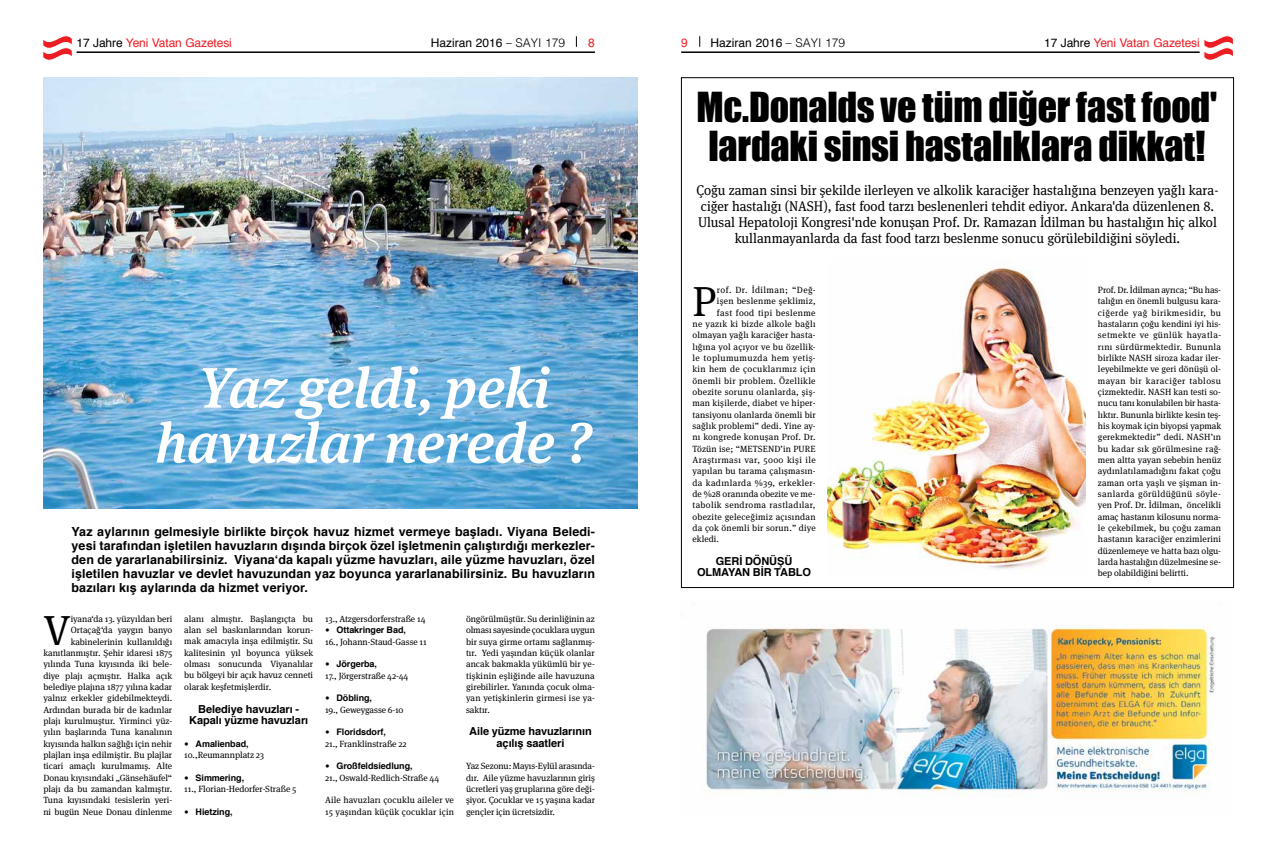
<style>
.page{position:relative;width:1276px;height:851px;background:#fff}
.page>*{position:absolute;margin:0;border:0;box-sizing:border-box;transform-origin:0 0}
.t1{font:italic 500 57px/55px "Meta Serif Pro";letter-spacing:-.005em;color:#fff;text-align:center}
.t2{font:41.9px "Meta Serif Pro";color:#000}
.t3{font:38px/39px "Impact";letter-spacing:-.005em;color:#000;text-align:center}
.t4{font:14px/16px "Meta Serif Pro";color:#000;text-align:center;scale:.95 1}
.t5{font:700 12.5px/14px "Helvetica";letter-spacing:.01em;color:#000;text-align:justify}
.t6{font:12px "Helvetica";letter-spacing:-.01em;color:#ed1d24}
.t7{font:12px "Helvetica";color:#000}
.t8{font:700 11px/11.3px "Helvetica";letter-spacing:-.005em;color:#000;text-align:center}
.t9{font:9px/11.3px "Meta Serif Pro";color:#000;text-align:justify}
.t10{font:9px "Meta Serif Pro";letter-spacing:.025em;color:#000}
.t11{font:9px "Meta Serif Pro";letter-spacing:.035em;color:#000}
.t12{font:700 9px "Helvetica";letter-spacing:-.005em;color:#000}
.t13{font:9px "Meta Serif Pro";letter-spacing:.02em;color:#000}
.t14{font:9px "Meta Serif Pro";letter-spacing:.04em;color:#000}
.t15{font:9px "Meta Serif Pro";letter-spacing:.045em;color:#000}
.t16{font:9px "Meta Serif Pro";letter-spacing:.05em;color:#000}
.s1{color:#000}
.s2{font-family:"Meta Serif Pro";font-style:italic}
.s3{font-weight:300}
.s4{font-family:"Meta Serif Pro"}
.s5{font-family:"Meta Serif Pro";font-weight:400}
</style>
<div class="page">
<hr style="left:77px;top:51px;width:518px;height:2px;background:#000">
<hr style="left:681px;top:51px;width:518px;height:2px;background:#000">
<svg style="left:42px;top:35px;width:31px;height:26px"></svg>
<svg style="left:1204px;top:35px;width:29px;height:26px"></svg>
<img style="left:693px;top:602px;width:528px;height:195px">
<img style="left:43px;top:77px;width:595px;height:431px">
<img style="left:827px;top:267px;width:259px;height:304px">
<h3 class="t6" style="left:77px;top:33px;width:157px"><span class="s1">17 Jahre</span> Yeni Vatan Gazetesi</h3>
<h3 class="t7" style="left:431px;top:33px;width:136px">Haziran 2016 <span class="s2">–</span> <span class="s3">SAYI 179</span></h3>
<h3 class="t6" style="left:588px;top:33px;width:8px">8</h3>
<h3 class="t6" style="left:681px;top:33px;width:8px">9</h3>
<h3 class="t7" style="left:710px;top:33px;width:136px">Haziran 2016 <span class="s2">–</span> <span class="s3">SAYI 179</span></h3>
<h3 class="t6" style="left:1044px;top:33px;width:157px"><span class="s1">17 Jahre</span> Yeni Vatan Gazetesi</h3>
<h1 class="t1" style="left:155px;top:356px;width:438px">Yaz geldi, peki havuzlar nerede ?</h1>
<p class="t5" style="left:72px;top:525px;width:525px">Yaz aylarının gelmesiyle birlikte birçok havuz hizmet vermeye başladı. Viyana Beledi&shy;yesi tarafından işletilen havuzların dışında birçok özel işletmenin çalıştırdığı merkezler&shy;den de yararlanabilirsiniz. Viyana‘da kapalı yüzme havuzları, aile yüzme havuzları, özel işletilen havuzlar ve devlet havuzundan yaz boyunca yararlanabilirsiniz. Bu havuzların bazıları kış aylarında da hizmet veriyor.</p>
<p class="t9" style="left:43px;top:612px;width:130px;text-align:right">iyana‘da 13. yüzyıldan beri<br>Ortaçağ‘da yaygın banyo kabinelerinin kullanıldığı kanıtlanmıştır. Şehir idaresi 1875 yılında Tuna kıyısında iki bele&shy;diye plajı açmıştır. Halka açık belediye plajına 1877 yılına kadar yalnız erkekler gidebilmekteydi.<br>Ardından burada bir de kadınlar plajı kurulmuştur. Yirminci yüz&shy;yılın başlarında Tuna kanalının kıyısında halkın sağlığı için nehir plajları inşa edilmiştir. Bu plajlar ticari amaçlı kurulmamış. Alte<br>Donau kıyısındaki „Gänsehäufel“ plajı da bu zamandan kalmıştır.<br>Tuna kıyısındaki tesislerin yeri&shy;ni bugün Neue Donau dinlenme</p>
<p class="t9" style="left:184px;top:612px;width:130px">alanı almıştır. Başlangıçta bu alan sel baskınlarından korun&shy;mak amacıyla inşa edilmiştir. Su kalitesinin yıl boyunca yüksek olması sonucunda Viyanalılar bu bölgeyi bir açık havuz cenneti olarak keşfetmişlerdir.</p>
<h2 class="t2" style="left:43px;top:599px;width:29px">V</h2>
<p class="t8" style="left:189px;top:703px;width:121px">Belediye havuzları -<br>Kapalı yüzme havuzları</p>
<p class="t12" style="left:184px;top:736px;width:66px"><span class="s4">•</span> Amalienbad,</p>
<p class="t9" style="left:184px;top:748px;width:81px">10.,Reumannplatz 23</p>
<p class="t12" style="left:184px;top:770px;width:61px"><span class="s4">•</span> Simmering,</p>
<p class="t9" style="left:184px;top:782px;width:113px">11., Florian-Hedorfer-Straße 5</p>
<p class="t12" style="left:184px;top:804px;width:50px"><span class="s4">•</span> Hietzing,</p>
<p class="t9" style="left:325px;top:612px;width:102px">13., Atzgersdorferstraße 14</p>
<p class="t12" style="left:325px;top:622px;width:82px"><span class="s4">•</span> Ottakringer Bad,</p>
<p class="t9" style="left:325px;top:635px;width:103px">16., Johann-Staud-Gasse 11</p>
<p class="t12" style="left:325px;top:656px;width:53px"><span class="s4">•</span> Jörgerba,</p>
<p class="t9" style="left:325px;top:669px;width:85px">17., Jörgerstraße 42-44</p>
<p class="t12" style="left:325px;top:690px;width:48px"><span class="s5">•</span> Döbling,</p>
<p class="t9" style="left:325px;top:703px;width:80px">19., Geweygasse 6-10</p>
<p class="t12" style="left:325px;top:724px;width:62px"><span class="s5">•</span> Floridsdorf,</p>
<p class="t9" style="left:325px;top:737px;width:83px">21., Franklinstraße 22</p>
<p class="t12" style="left:325px;top:758px;width:89px"><span class="s5">•</span> Großfeldsiedlung,</p>
<p class="t9" style="left:325px;top:771px;width:116px">21., Oswald-Redlich-Straße 44</p>
<p class="t9" style="left:325px;top:793px;width:130px">Aile havuzları çocuklu aileler ve<br>15 yaşından küçük çocuklar için</p>
<p class="t9" style="left:466px;top:612px;width:130px">öngörülmüştür. Su derinliğinin az olması sayesinde çocuklara uygun bir suya girme ortamı sağlanmış&shy;tır. Yedi yaşından küçük olanlar ancak bakmakla yükümlü bir ye&shy;tişkinin eşliğinde aile havuzuna girebilirler. Yanında çocuk olma&shy;yan yetişkinlerin girmesi ise ya&shy;saktır.</p>
<p class="t8" style="left:469px;top:725px;width:124px">Aile yüzme havuzlarının açılış saatleri</p>
<p class="t9" style="left:466px;top:759px;width:130px">Yaz Sezonu: Mayıs-Eylül arasında&shy;dır. Aile yüzme havuzlarının giriş ücretleri yaş gruplarına göre deği&shy;şiyor. Çocuklar ve 15 yaşına kadar gençler için ücretsizdir.</p>
<h3 class="t3" style="left:696px;top:87px;width:522px">Mc.Donalds ve tüm diğer fast food' lardaki sinsi hastalıklara dikkat!</h3>
<p class="t4" style="left:696px;top:181px;width:551px">Çoğu zaman sinsi bir şekilde ilerleyen ve alkolik karaciğer hastalığına benzeyen yağlı kara&shy;ciğer hastalığı (NASH), fast food tarzı beslenenleri tehdit ediyor. Ankara'da düzenlenen 8.<br>Ulusal Hepatoloji Kongresi'nde konuşan Prof. Dr. Ramazan İdilman bu hastalığın hiç alkol kullanmayanlarda da fast food tarzı beslenme sonucu görülebildiğini söyledi.</p>
<h2 class="t2" style="left:692px;top:270px;width:26px">P</h2>
<p class="t16" style="left:717px;top:283px;width:100px">rof. Dr. İdilman; “Değ-</p>
<p class="t10" style="left:717px;top:294px;width:100px">işen beslenme şeklimiz,</p>
<p class="t14" style="left:717px;top:306px;width:100px">fast food tipi beslenme</p>
<p class="t11" style="left:692px;top:317px;width:125px">ne yazık ki bizde alkole bağlı</p>
<p class="t9" style="left:692px;top:329px;width:125px">olmayan yağlı karaciğer hasta-</p>
<p class="t10" style="left:692px;top:340px;width:125px">lığına yol açıyor ve bu özellik-</p>
<p class="t15" style="left:692px;top:351px;width:125px">le toplumumuzda hem yetiş-</p>
<p class="t11" style="left:692px;top:362px;width:125px">kin hem de çocuklarımız için</p>
<p class="t11" style="left:692px;top:374px;width:125px">önemli bir problem. Özellikle</p>
<p class="t10" style="left:692px;top:385px;width:125px">obezite sorunu olanlarda, şiş-</p>
<p class="t9" style="left:692px;top:397px;width:125px">man kişilerde, diabet ve hiper-</p>
<p class="t9" style="left:692px;top:408px;width:125px">tansiyonu olanlarda önemli bir</p>
<p class="t9" style="left:692px;top:419px;width:125px">sağlık problemi” dedi. Yine ay-</p>
<p class="t10" style="left:692px;top:430px;width:125px">nı kongrede konuşan Prof. Dr.</p>
<p class="t9" style="left:692px;top:442px;width:125px">Tözün ise; “METSEND’in PURE</p>
<p class="t14" style="left:692px;top:453px;width:125px">Araştırması var, 5000 kişi ile</p>
<p class="t13" style="left:692px;top:464px;width:125px">yapılan bu tarama çalışmasın-</p>
<p class="t11" style="left:692px;top:476px;width:125px">da kadınlarda %39, erkekler-</p>
<p class="t9" style="left:692px;top:487px;width:125px">de %28 oranında obezite ve me-</p>
<p class="t11" style="left:692px;top:498px;width:125px">tabolik sendroma rastladılar,</p>
<p class="t10" style="left:692px;top:510px;width:125px">obezite geleceğimiz açısından</p>
<p class="t13" style="left:692px;top:521px;width:125px">da çok önemli bir sorun.” diye</p>
<p class="t9" style="left:692px;top:533px;width:28px">ekledi.</p>
<p class="t8" style="left:697px;top:555px;width:116px">GERİ DÖNÜŞÜ<br>OLMAYAN BİR TABLO</p>
<p class="t9" style="left:1098px;top:283px;width:125px">Prof. Dr. İdilman ayrıca; “Bu has&shy;talığın en önemli bulgusu kara&shy;ciğerde yağ birikmesidir, bu hastaların çoğu kendini iyi his&shy;setmekte ve günlük hayatla&shy;rını sürdürmektedir. Bununla birlikte NASH siroza kadar iler&shy;leyebilmekte ve geri dönüşü ol&shy;mayan bir karaciğer tablosu çizmektedir. NASH kan testi so&shy;nucu tanı konulabilen bir hasta&shy;lıktır. Bununla birlikte kesin teş&shy;his koymak için biyopsi yapmak gerekmektedir” dedi. NASH’ın bu kadar sık görülmesine rağ&shy;men altta yayan sebebin henüz aydınlatılamadığını fakat çoğu zaman orta yaşlı ve şişman in&shy;sanlarda görüldüğünü söyle&shy;yen Prof. Dr. İdilman, öncelikli amaç hastanın kilosunu norma&shy;le çekebilmek, bu çoğu zaman hastanın karaciğer enzimlerini düzenlemeye ve hatta bazı olgu&shy;larda hastalığın düzelmesine se&shy;bep olabildiğini belirtti.</p>
</div>
